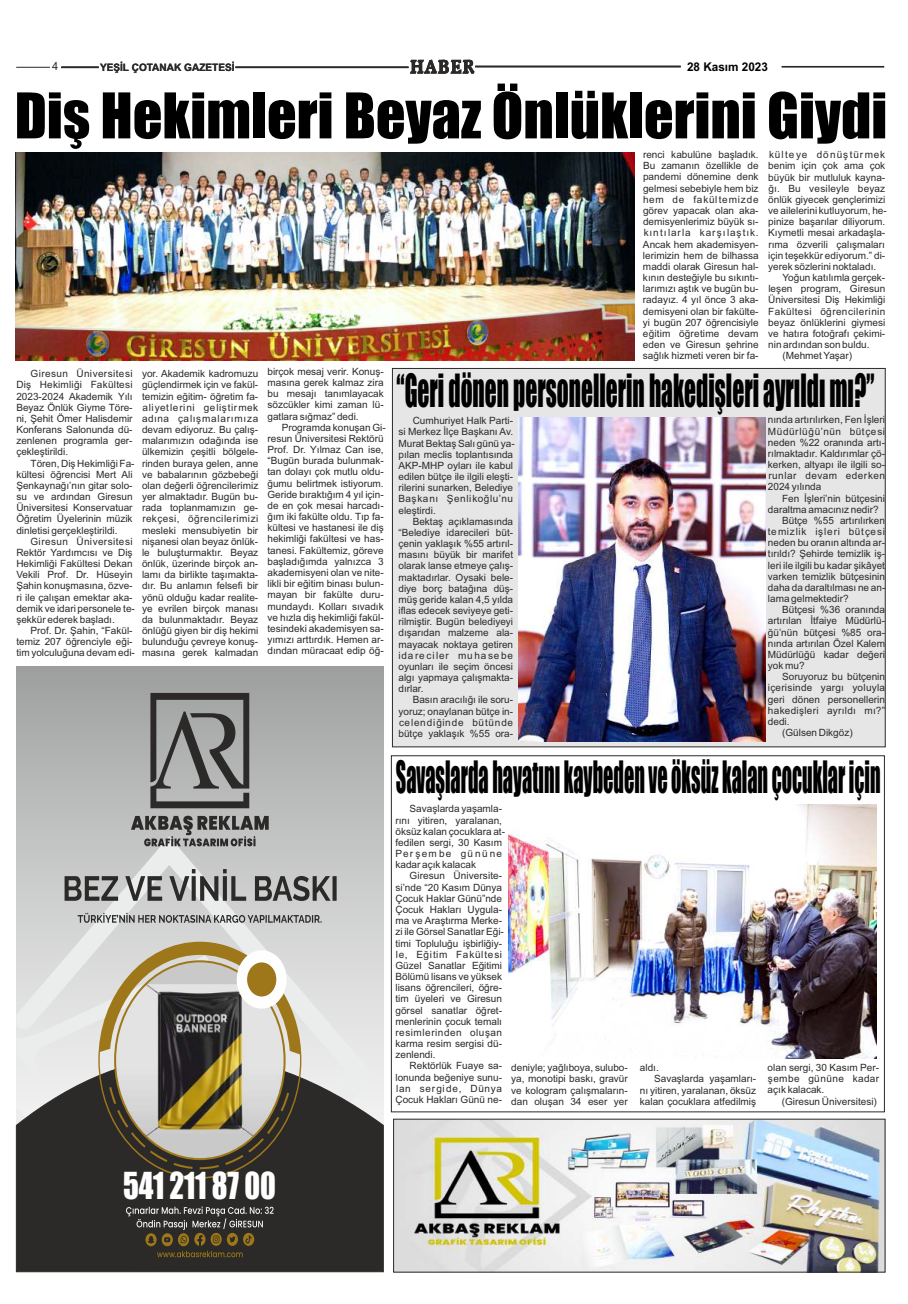
<style>
.page{position:relative;width:908px;height:1304px;background:#fff}
.page>*{position:absolute;margin:0;border:0;box-sizing:border-box;transform-origin:0 0}
.t1{font:58.1px "Impact";color:#000}
.t2{font:42.3px "Impact";color:#000;scale:.55 1}
.t3{font:41.2px "Impact";color:#000;scale:.49 1}
.t4{font:34.4px "Impact";color:#fefefe;scale:.86 1}
.t5{font:700 12px "Arial";color:#000}
.t6{font:11.3px "Arial";color:#2b2a29}
.t7{font:700 10.3px "Arial";color:#2b2a29}
.t8{font:10px/11.2px "Arial";color:#2b2a29;text-align:justify}
.t9{font:10px "Arial";letter-spacing:.02em;color:#2b2a29}
.t10{font:10px "Arial";letter-spacing:.03em;color:#2b2a29}
.t11{font:10px "Arial";letter-spacing:.055em;color:#2b2a29}
</style>
<div class="page">
<hr style="left:16px;top:67px;width:34px;height:1px;background:#2b2a29">
<svg style="left:781px;top:66px;width:102px;height:1px"></svg>
<svg style="left:61px;top:67px;width:37px;height:1px"></svg>
<svg style="left:235px;top:60px;width:445px;height:14px"></svg>
<svg style="left:16px;top:666px;width:367px;height:389px;background:#b0b1b1"></svg>
<svg style="left:16px;top:836px;width:357px;height:219px;background:#d6d7d7"></svg>
<svg style="left:131px;top:816px;width:137px;height:30px;background:#838382"></svg>
<svg style="left:150px;top:693px;width:99px;height:115px;background:#7b7b7b"></svg>
<svg style="left:16px;top:1055px;width:368px;height:217px;background:#484746"></svg>
<svg style="left:98px;top:942px;width:203px;height:237px;background:#9d9685"></svg>
<svg style="left:126px;top:1206px;width:147px;height:51px;background:#494439"></svg>
<svg style="left:65px;top:869px;width:271px;height:32px;background:#979797"></svg>
<svg style="left:78px;top:913px;width:243px;height:10px;background:#9c9c9c"></svg>
<svg style="left:108px;top:1085px;width:182px;height:85px;background:#7d745c"></svg>
<img style="left:395px;top:1121px;width:487px;height:149px">
<div style="left:391px;top:368px;width:494px;height:379px;background:#e6e6e6"></div>
<img style="left:16px;top:152px;width:618px;height:208px">
<img style="left:518px;top:417px;width:247px;height:325px">
<img style="left:508px;top:804px;width:368px;height:255px">
<p class="t6" style="left:52px;top:61px;width:8px">4</p>
<p class="t7" style="left:100px;top:63px;width:136px">YEŞİL ÇOTANAK GAZETESİ</p>
<p class="t5" style="left:686px;top:62px;width:82px">28 Kasım 2023</p>
<h1 class="t1" style="left:15px;top:92px;width:873px">Diş Hekimleri Beyaz Önlüklerini Giydi</h1>
<p class="t8" style="left:142px;top:369px;width:118px">yor. Akademik kadromuzu güçlendirmek için ve fakül&shy;temizin eğitim- öğretim fa&shy;aliyetlerini geliştirmek adına çalışmalarımıza devam ediyoruz. Bu çalış&shy;malarımızın odağında ise ülkemizin çeşitli bölgele&shy;rinden buraya gelen, anne ve babalarının gözbebeği olan değerli öğrencilerimiz yer almaktadır. Bugün bu&shy;rada toplanmamızın ge&shy;rekçesi, öğrencilerimizi mesleki mensubiyetin bir nişanesi olan beyaz önlük&shy;le buluşturmaktır. Beyaz önlük, üzerinde birçok an&shy;lamı da birlikte taşımakta&shy;dır. Bu anlamın felsefi bir yönü olduğu kadar realite&shy;ye evrilen birçok manası da bulunmaktadır. Beyaz önlüğü giyen bir diş hekimi bulunduğu çevreye konuş&shy;masına gerek kalmadan</p>
<p class="t8" style="left:267px;top:367px;width:118px">birçok mesaj verir. Konuş&shy;masına gerek kalmaz zira bu mesajı tanımlayacak sözcükler kimi zaman lü&shy;gatlara sığmaz” dedi.</p>
<p class="t8" style="left:16px;top:369px;width:118px;text-indent:14px">Giresun Üniversitesi Diş Hekimliği Fakültesi 2023-2024 Akademik Yılı Beyaz Önlük Giyme Töre&shy;ni, Şehit Ömer Halisdemir Konferans Salonunda dü&shy;zenlenen programla ger&shy;çekleştirildi.</p>
<p class="t8" style="left:16px;top:458px;width:120px;text-align:left;text-indent:14px">Tören, Diş Hekimliği Fa&shy;kültesi öğrencisi Mert Ali<br>Şenkaynağı’nın gitar solo&shy;su ve ardından Giresun<br>Üniversitesi Konservatuar<br>Öğretim Üyelerinin müzik dinletisi gerçekleştirildi.</p>
<p class="t8" style="left:16px;top:537px;width:120px;text-align:left;text-indent:14px">Giresun Üniversitesi<br>Rektör Yardımcısı ve Diş<br>Hekimliği Fakültesi Dekan<br>Vekili Prof. Dr. Hüseyin<br>Şahin konuşmasına, özve&shy;ri ile çalışan emektar aka&shy;demik ve idari personele te&shy;şekkür ederek başladı.</p>
<p class="t8" style="left:16px;top:626px;width:120px;text-align:left;text-indent:14px">Prof. Dr. Şahin, “Fakül&shy;temiz 207 öğrenciyle eği&shy;tim yolculuğuna devam edi-</p>
<p class="t8" style="left:267px;top:423px;width:120px;text-align:left;text-indent:14px">Programda konuşan Gi&shy;resun Üniversitesi Rektörü<br>Prof. Dr. Yılmaz Can ise, “Bugün burada bulunmak&shy;tan dolayı çok mutlu oldu&shy;ğumu belirtmek istiyorum.<br>Geride bıraktığım 4 yıl için&shy;de en çok mesai harcadı&shy;ğım iki fakülte oldu. Tıp fa&shy;kültesi ve hastanesi ile diş hekimliği fakültesi ve has&shy;tanesi. Fakültemiz, göreve başladığımda yalnızca 3 akademisyeni olan ve nite&shy;likli bir eğitim binası bulun&shy;mayan bir fakülte duru&shy;mundaydı. Kolları sıvadık ve hızla diş hekimliği fakül&shy;tesindeki akademisyen sa&shy;yımızı arttırdık. Hemen ar&shy;dından müracaat edip öğ-</p>
<p class="t8" style="left:642px;top:150px;width:117px">renci kabulüne başladık.<br>Bu zamanın özellikle de pandemi dönemine denk gelmesi sebebiyle hem biz hem de fakültemizde görev yapacak olan aka&shy;demisyenlerimiz büyük sı&shy;kıntılarla karşılaştık.<br>Ancak hem akademisyen&shy;lerimizin hem de bilhassa maddi olarak Giresun hal&shy;kının desteğiyle bu sıkıntı&shy;larımızı aştık ve bugün bu&shy;radayız. 4 yıl önce 3 aka&shy;demisyeni olan bir fakülte&shy;yi bugün 207 öğrencisiyle eğitim öğretime devam eden ve Giresun şehrine sağlık hizmeti veren bir fa-</p>
<p class="t8" style="left:768px;top:150px;width:120px;text-align:left">külteye dönüştürmek benim için çok ama çok büyük bir mutluluk kayna&shy;ğı. Bu vesileyle beyaz önlük giyecek gençlerimizi ve ailelerini kutluyorum, he&shy;pinize başarılar diliyorum.<br>Kıymetli mesai arkadaşla&shy;rıma özverili çalışmaları için teşekkür ediyorum.” di&shy;yerek sözlerini noktaladı.</p>
<p class="t8" style="left:782px;top:273px;width:104px">Yoğun katılımla gerçek-</p>
<p class="t8" style="left:768px;top:284px;width:118px">leşen program, Giresun</p>
<p class="t8" style="left:768px;top:295px;width:118px">Üniversitesi Diş Hekimliği</p>
<p class="t10" style="left:768px;top:307px;width:118px">Fakültesi öğrencilerinin</p>
<p class="t8" style="left:768px;top:318px;width:118px">beyaz önlüklerini giymesi</p>
<p class="t8" style="left:768px;top:329px;width:118px">ve hatıra fotoğrafı çekimi-</p>
<p class="t8" style="left:768px;top:340px;width:103px">nin ardından son buldu.</p>
<p class="t8" style="left:782px;top:351px;width:71px">(Mehmet Yaşar)</p>
<h2 class="t2" style="left:396px;top:374px;width:869px">“Geri dönen personellerin hakedişleri ayrıldı mı?”</h2>
<p class="t8" style="left:767px;top:415px;width:119px">nında artırılırken, Fen İşleri Müdürlüğü’nün bütçesi neden %22 oranında artı&shy;rılmaktadır. Kaldırımlar çö&shy;kerken, altyapı ile ilgili so&shy;runlar devam ederken 2024 yılında</p>
<p class="t8" style="left:781px;top:493px;width:104px">Fen İşleri’nin bütçesini</p>
<p class="t8" style="left:767px;top:504px;width:112px">daraltma amacınız nedir?</p>
<p class="t8" style="left:781px;top:516px;width:104px">Bütçe %55 artırılırken</p>
<p class="t11" style="left:767px;top:528px;width:119px">temizlik işleri bütçesi</p>
<p class="t8" style="left:767px;top:538px;width:119px">neden bu oranın altında ar-</p>
<p class="t8" style="left:767px;top:549px;width:119px">tırıldı? Şehirde temizlik iş-</p>
<p class="t8" style="left:767px;top:560px;width:119px">leri ile ilgili bu kadar şikâyet</p>
<p class="t8" style="left:767px;top:572px;width:119px">varken temizlik bütçesinin</p>
<p class="t8" style="left:767px;top:583px;width:119px">daha da daraltılması ne an-</p>
<p class="t8" style="left:767px;top:594px;width:82px">lama gelmektedir?</p>
<p class="t8" style="left:781px;top:605px;width:104px">Bütçesi %36 oranında</p>
<p class="t8" style="left:767px;top:616px;width:118px">artırılan İtfaiye Müdürlü-</p>
<p class="t8" style="left:767px;top:627px;width:119px">ğü’nün bütçesi %85 ora-</p>
<p class="t8" style="left:767px;top:639px;width:119px">nında artırılan Özel Kalem</p>
<p class="t8" style="left:767px;top:650px;width:118px">Müdürlüğü kadar değeri</p>
<p class="t8" style="left:767px;top:661px;width:38px">yok mu?</p>
<p class="t8" style="left:781px;top:672px;width:104px">Soruyoruz bu bütçenin</p>
<p class="t9" style="left:767px;top:684px;width:119px">içerisinde yargı yoluyla</p>
<p class="t8" style="left:767px;top:694px;width:119px">geri dönen personellerin</p>
<p class="t9" style="left:767px;top:706px;width:119px">hakedişleri ayrıldı mı?”</p>
<p class="t8" style="left:767px;top:717px;width:23px">dedi.</p>
<p class="t8" style="left:781px;top:728px;width:72px">(Gülsen Dikgöz)</p>
<p class="t8" style="left:398px;top:416px;width:118px;text-align:left;text-indent:14px">Cumhuriyet Halk Parti&shy;si Merkez İlçe Başkanı Av.<br>Murat Bektaş Salı günü ya&shy;pılan meclis toplantısında<br>AKP-MHP oyları ile kabul edilen bütçe ile ilgili eleşti&shy;rilerini sunarken, Belediye<br>Başkanı Şenlikoğlu’nu eleştirdi.</p>
<p class="t8" style="left:398px;top:516px;width:116px;text-indent:14px">Bektaş açıklamasında “Belediye idarecileri büt&shy;çenin yaklaşık %55 artırıl&shy;masını büyük bir marifet olarak lanse etmeye çalış&shy;maktadırlar. Oysaki bele&shy;diye borç batağına düş&shy;müş geride kalan 4,5 yılda iflas edecek seviyeye geti&shy;rilmiştir. Bugün belediyeyi dışarıdan malzeme ala&shy;mayacak noktaya getiren idareciler muhasebe oyunları ile seçim öncesi algı yapmaya çalışmakta&shy;dırlar.</p>
<p class="t8" style="left:398px;top:695px;width:116px;text-indent:14px">Basın aracılığı ile soru&shy;yoruz; onaylanan bütçe in&shy;celendiğinde bütünde bütçe yaklaşık %55 ora-</p>
<h3 class="t3" style="left:395px;top:761px;width:990px">Savaşlarda hayatını kaybeden ve öksüz kalan çocuklar için</h3>
<p class="t8" style="left:395px;top:804px;width:111px;text-align:left;text-indent:14px">Savaşlarda yaşamla&shy;rını yitiren, yaralanan, öksüz kalan çocuklara at&shy;fedilen sergi, 30 Kasım<br>Per şem be gü nü ne kadar açık kalacak</p>
<p class="t8" style="left:395px;top:871px;width:110px;text-align:left;text-indent:14px">Giresun Üniversite&shy;si’nde “20 Kasım Dünya<br>Çocuk Haklar Günü”nde<br>Çocuk Hakları Uygula&shy;ma ve Araştırma Merke&shy;zi ile Görsel Sanatlar Eği&shy;timi Topluluğu işbirliğiy&shy;le, Eğitim Fakültesi<br>Güzel Sanatlar Eğitimi<br>Bölümü lisans ve yüksek lisans öğrencileri, öğre&shy;tim üyeleri ve Giresun görsel sanatlar öğret&shy;menlerinin çocuk temalı resimlerinden oluşan karma resim sergisi dü&shy;zenlendi.</p>
<p class="t8" style="left:395px;top:1061px;width:108px;text-indent:14px">Rektörlük Fuaye sa&shy;lonunda beğeniye sunu&shy;lan sergide, Dünya Çocuk Hakları Günü ne-</p>
<p class="t8" style="left:511px;top:1063px;width:118px">deniyle; yağlıboya, sulubo&shy;ya, monotipi baskı, gravür ve kologram çalışmaların&shy;dan oluşan 34 eser yer</p>
<p class="t8" style="left:639px;top:1063px;width:20px">aldı.</p>
<p class="t8" style="left:653px;top:1074px;width:103px">Savaşlarda yaşamları-</p>
<p class="t8" style="left:639px;top:1085px;width:118px">nı yitiren, yaralanan, öksüz</p>
<p class="t8" style="left:639px;top:1097px;width:118px">kalan çocuklara atfedilmiş</p>
<p class="t8" style="left:767px;top:1063px;width:113px">olan sergi, 30 Kasım Per&shy;şembe gününe kadar açık kalacak.</p>
<p class="t8" style="left:781px;top:1096px;width:97px">(Giresun Üniversitesi)</p>
<h3 class="t4" style="left:123px;top:1171px;width:179px">541 211 87 00</h3>
</div>
